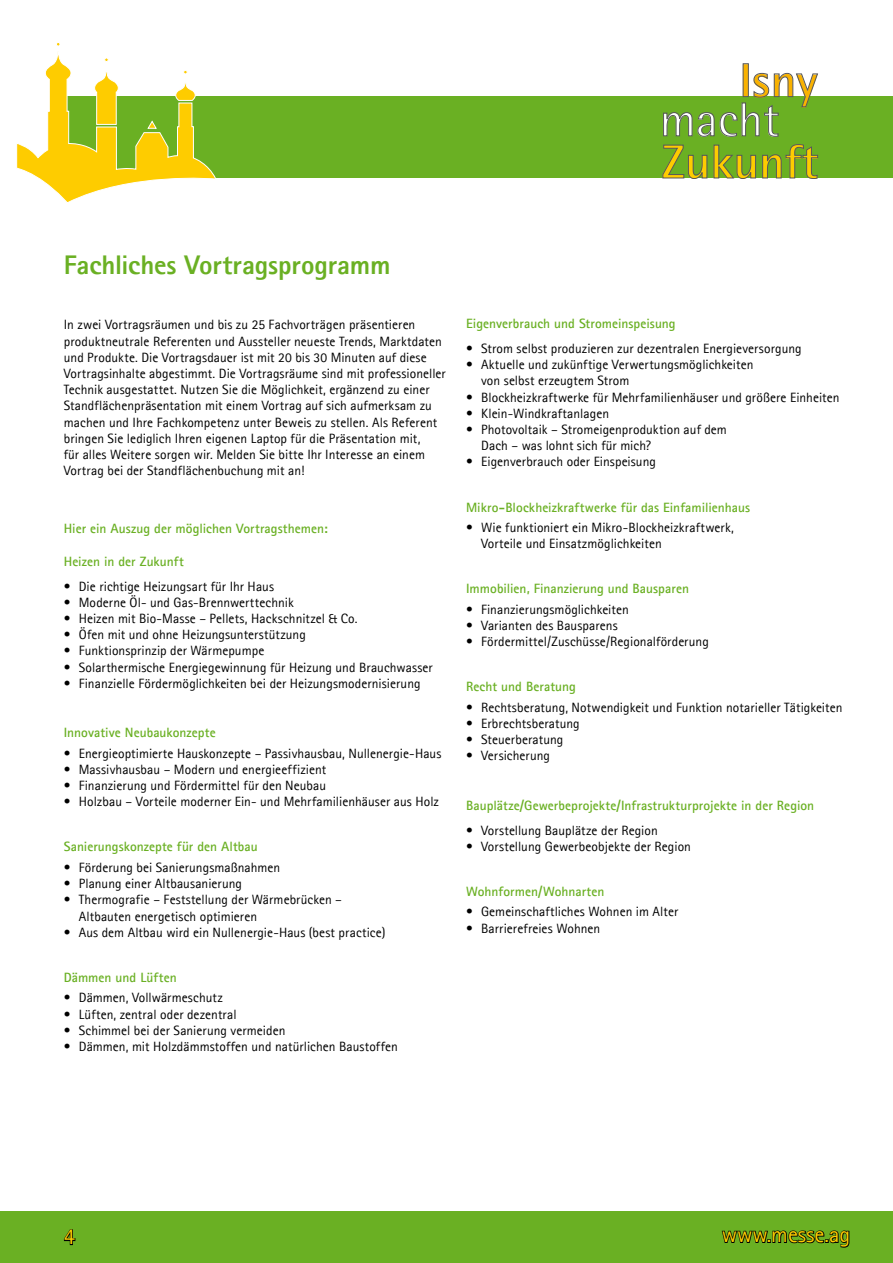
<style>
.page{position:relative;width:893px;height:1263px;background:#fff}
.page>*{position:absolute;margin:0;border:0;box-sizing:border-box;transform-origin:0 0}
.t1{font:700 47.7px "Agfa Rotis Semisans";color:#fecc00}
.t2{font:47.7px "Agfa Rotis Semisans";color:#fff}
.t3{font:700 47.7px "Agfa Rotis Semisans";color:#f9b200}
.t4{font:800 27px "Agfa Rotis Sans Serif";letter-spacing:-.005em;color:#6ab023}
.t5{font:22.5px "Agfa Rotis Sans Serif";color:#fecc00}
.t6{font:13.5px/16.2px "Agfa Rotis Sans Serif";letter-spacing:.005em;color:#000}
.t7{font:700 13.5px "Agfa Rotis Sans Serif";color:#6ab023}
</style>
<div class="page">
<div style="left:52px;top:97px;width:841px;height:81px;background:#6ab023"></div>
<div style="left:0;top:1211px;width:893px;height:52px;background:#6ab023"></div>
<div style="left:743px;top:63px;width:6px;height:34px;border:1px solid #58585a"></div>
<svg style="left:662px;top:144px;width:94px;height:35px"></svg>
<svg style="left:762px;top:144px;width:56px;height:35px"></svg>
<svg style="left:663px;top:73px;width:155px;height:64px"></svg>
<svg style="left:16px;top:43px;width:201px;height:160px"></svg>
<svg style="left:721px;top:1230px;width:129px;height:18px"></svg>
<svg style="left:63px;top:1229px;width:13px;height:17px"></svg>
<h1 class="t3" style="left:739px;top:51px;width:80px">Isny</h1>
<h1 class="t1" style="left:662px;top:133px;width:158px">Zukunft</h1>
<h1 class="t2" style="left:660px;top:92px;width:121px">macht</h1>
<h2 class="t4" style="left:64px;top:247px;width:328px">Fachliches Vortragsprogramm</h2>
<p class="t6" style="left:64px;top:317px;width:384px">In zwei Vortragsräumen und bis zu 25 Fachvorträgen präsentieren produktneutrale Referenten und Aussteller neueste Trends, Marktdaten und Produkte. Die Vortragsdauer ist mit 20 bis 30 Minuten auf diese Vortragsinhalte abgestimmt. Die Vortragsräume sind mit professioneller Technik ausgestattet. Nutzen Sie die Möglichkeit, ergänzend zu einer Standflächenpräsentation mit einem Vortrag auf sich aufmerksam zu machen und Ihre Fachkompetenz unter Beweis zu stellen. Als Referent bringen Sie lediglich Ihren eigenen Laptop für die Präsentation mit,<br>für alles Weitere sorgen wir. Melden Sie bitte Ihr Interesse an einem Vortrag bei der Standflächenbuchung mit an!</p>
<p class="t7" style="left:64px;top:520px;width:265px">Hier ein Auszug der möglichen Vortragsthemen:</p>
<p class="t7" style="left:64px;top:553px;width:122px">Heizen in der Zukunft</p>
<p class="t6" style="left:64px;top:578px;width:212px">• Die richtige Heizungsart für Ihr Haus</p>
<p class="t6" style="left:64px;top:594px;width:231px">• Moderne Öl- und Gas-Brennwerttechnik</p>
<p class="t6" style="left:64px;top:610px;width:295px">• Heizen mit Bio-Masse – Pellets, Hackschnitzel &amp; Co.</p>
<p class="t6" style="left:64px;top:626px;width:244px">• Öfen mit und ohne Heizungsunterstützung</p>
<p class="t6" style="left:64px;top:643px;width:202px">• Funktionsprinzip der Wärmepumpe</p>
<p class="t6" style="left:64px;top:659px;width:371px">• Solarthermische Energiegewinnung für Heizung und Brauchwasser</p>
<p class="t6" style="left:64px;top:675px;width:358px">• Finanzielle Fördermöglichkeiten bei der Heizungsmodernisierung</p>
<p class="t7" style="left:64px;top:724px;width:153px">Innovative Neubaukonzepte</p>
<p class="t6" style="left:64px;top:745px;width:379px">• Energieoptimierte Hauskonzepte – Passivhausbau, Nullenergie-Haus</p>
<p class="t6" style="left:64px;top:761px;width:264px">• Massivhausbau – Modern und energieeffizient</p>
<p class="t6" style="left:64px;top:777px;width:264px">• Finanzierung und Fördermittel für den Neubau</p>
<p class="t6" style="left:64px;top:793px;width:377px">• Holzbau – Vorteile moderner Ein- und Mehrfamilienhäuser aus Holz</p>
<p class="t7" style="left:64px;top:838px;width:196px">Sanierungskonzepte für den Altbau</p>
<p class="t6" style="left:64px;top:859px;width:218px">• Förderung bei Sanierungsmaßnahmen</p>
<p class="t6" style="left:64px;top:875px;width:180px">• Planung einer Altbausanierung</p>
<p class="t6" style="left:79px;top:891px;width:265px;text-indent:-15px">• Thermografie – Feststellung der Wärmebrücken –<br>Altbauten energetisch optimieren</p>
<p class="t6" style="left:64px;top:924px;width:323px">• Aus dem Altbau wird ein Nullenergie-Haus (best practice)</p>
<p class="t7" style="left:64px;top:969px;width:114px">Dämmen und Lüften</p>
<p class="t6" style="left:64px;top:989px;width:161px">• Dämmen, Vollwärmeschutz</p>
<p class="t6" style="left:64px;top:1006px;width:174px">• Lüften, zentral oder dezentral</p>
<p class="t6" style="left:64px;top:1022px;width:223px">• Schimmel bei der Sanierung vermeiden</p>
<p class="t6" style="left:64px;top:1038px;width:336px">• Dämmen, mit Holzdämmstoffen und natürlichen Baustoffen</p>
<p class="t7" style="left:466px;top:315px;width:211px">Eigenverbrauch und Stromeinspeisung</p>
<p class="t6" style="left:466px;top:340px;width:337px">• Strom selbst produzieren zur dezentralen Energieversorgung</p>
<p class="t6" style="left:481px;top:356px;width:274px;text-indent:-15px">• Aktuelle und zukünftige Verwertungsmöglichkeiten von selbst erzeugtem Strom</p>
<p class="t6" style="left:466px;top:389px;width:375px">• Blockheizkraftwerke für Mehrfamilienhäuser und größere Einheiten</p>
<p class="t6" style="left:466px;top:405px;width:144px">• Klein-Windkraftanlagen</p>
<p class="t6" style="left:481px;top:421px;width:247px;text-indent:-15px">• Photovoltaik – Stromeigenproduktion auf dem<br>Dach – was lohnt sich für mich?</p>
<p class="t6" style="left:466px;top:454px;width:191px">• Eigenverbrauch oder Einspeisung</p>
<p class="t7" style="left:466px;top:498px;width:285px">Mikro-Blockheizkraftwerke für das Einfamilienhaus</p>
<p class="t6" style="left:481px;top:519px;width:254px;text-indent:-15px">• Wie funktioniert ein Mikro-Blockheizkraftwerk,<br>Vorteile und Einsatzmöglichkeiten</p>
<p class="t7" style="left:466px;top:580px;width:224px">Immobilien, Finanzierung und Bausparen</p>
<p class="t6" style="left:466px;top:601px;width:164px">• Finanzierungsmöglichkeiten</p>
<p class="t6" style="left:466px;top:617px;width:153px">• Varianten des Bausparens</p>
<p class="t6" style="left:466px;top:633px;width:244px">• Fördermittel/Zuschüsse/Regionalförderung</p>
<p class="t7" style="left:466px;top:678px;width:111px">Recht und Beratung</p>
<p class="t6" style="left:466px;top:699px;width:378px">• Rechtsberatung, Notwendigkeit und Funktion notarieller Tätigkeiten</p>
<p class="t6" style="left:466px;top:715px;width:115px">• Erbrechtsberatung</p>
<p class="t6" style="left:466px;top:731px;width:99px">• Steuerberatung</p>
<p class="t6" style="left:466px;top:748px;width:85px">• Versicherung</p>
<p class="t7" style="left:466px;top:797px;width:350px">Bauplätze/Gewerbeprojekte/Infrastrukturprojekte in der Region</p>
<p class="t6" style="left:466px;top:822px;width:193px">• Vorstellung Bauplätze der Region</p>
<p class="t6" style="left:466px;top:838px;width:226px">• Vorstellung Gewerbeobjekte der Region</p>
<p class="t7" style="left:466px;top:883px;width:140px">Wohnformen/Wohnarten</p>
<p class="t6" style="left:466px;top:904px;width:214px">• Gemeinschaftliches Wohnen im Alter</p>
<p class="t6" style="left:466px;top:920px;width:136px">• Barrierefreies Wohnen</p>
<h3 class="t5" style="left:64px;top:1223px;width:13px">4</h3>
<h3 class="t5" style="left:722px;top:1221px;width:130px">www.messe.ag</h3>
</div>
